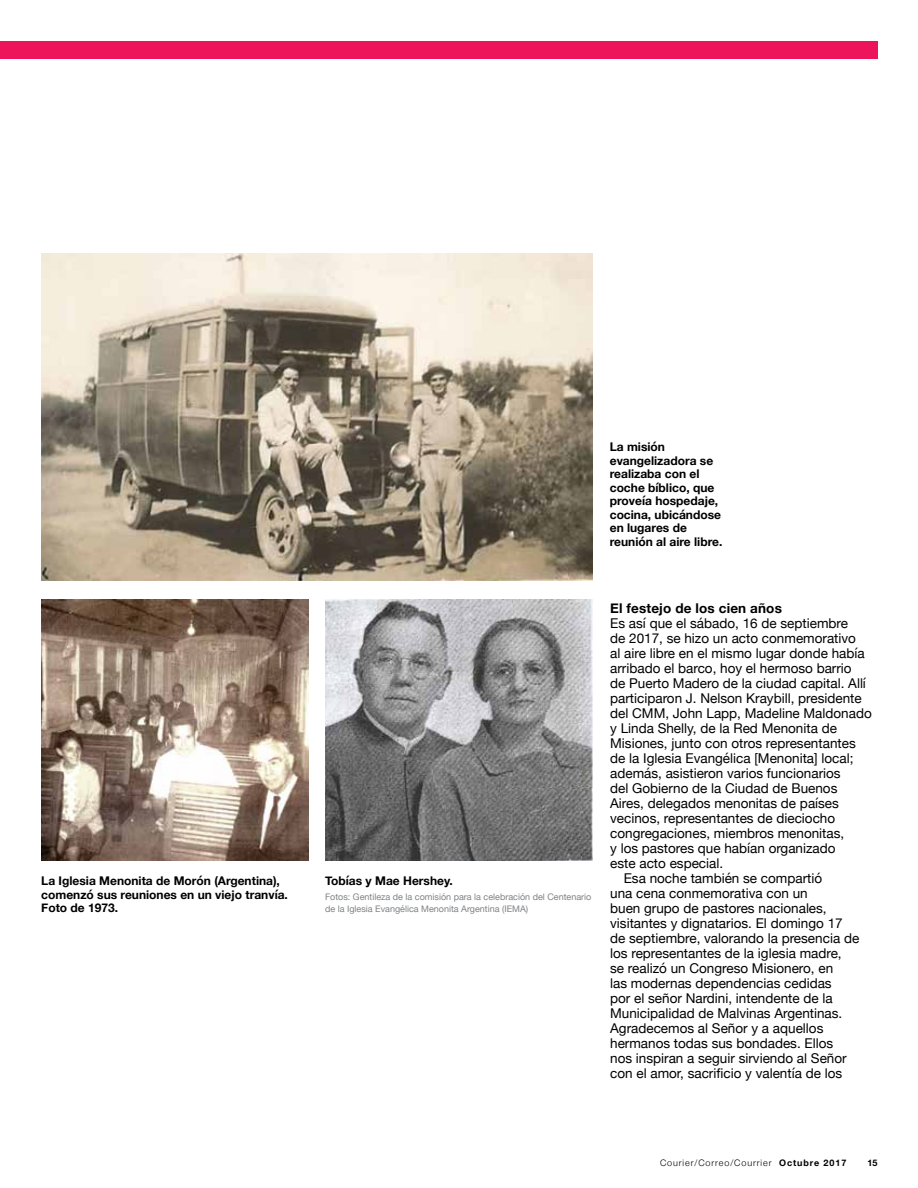
<style>
.page{position:relative;width:918px;height:1188px;background:#fff}
.page>*{position:absolute;margin:0;border:0;box-sizing:border-box;transform-origin:0 0}
.t1{font:13.5px "Helvetica Neue";color:#000}
.t2{font:700 13.5px "Helvetica Neue";letter-spacing:.01em;color:#000}
.t3{font:700 12px/13.5px "Helvetica Neue";color:#000}
.t4{font:9px/12px "Helvetica Neue";color:#808285}
.t5{font:300 9px "Helvetica Neue";letter-spacing:.1em;color:#000}
.t6{font:700 9px "Helvetica Neue";color:#000}
.s1{font-weight:700}
</style>
<div class="page">
<div style="left:0;top:41px;width:878px;height:17px;background:#ed145b"></div>
<img style="left:41px;top:599px;width:267px;height:262px">
<img style="left:325px;top:599px;width:268px;height:262px">
<img style="left:41px;top:253px;width:552px;height:328px">
<p class="t3" style="left:610px;top:441px;width:114px">La misión evangelizadora se realizaba con el coche bíblico, que proveía hospedaje, cocina, ubicándose en lugares de reunión al aire libre.</p>
<p class="t3" style="left:41px;top:875px;width:248px">La Iglesia Menonita de Morón (Argentina), comenzó sus reuniones en un viejo tranvía.<br>Foto de 1973.</p>
<p class="t3" style="left:325px;top:875px;width:129px">Tobías y Mae Hershey.</p>
<p class="t4" style="left:325px;top:891px;width:268px">Fotos: Gentileza de la comisión para la celebración del Centenario de la Iglesia Evangélica Menonita Argentina (IEMA)</p>
<p class="t2" style="left:610px;top:597px;width:173px">El festejo de los cien años</p>
<p class="t1" style="left:610px;top:613px;width:239px">Es así que el sábado, 16 de septiembre</p>
<p class="t1" style="left:610px;top:628px;width:247px">de 2017, se hizo un acto conmemorativo</p>
<p class="t1" style="left:610px;top:643px;width:256px">al aire libre en el mismo lugar donde había</p>
<p class="t1" style="left:610px;top:658px;width:243px">arribado el barco, hoy el hermoso barrio</p>
<p class="t1" style="left:610px;top:673px;width:257px">de Puerto Madero de la ciudad capital. Allí</p>
<p class="t1" style="left:610px;top:688px;width:253px">participaron J. Nelson Kraybill, presidente</p>
<p class="t1" style="left:610px;top:703px;width:263px">del CMM, John Lapp, Madeline Maldonado</p>
<p class="t1" style="left:610px;top:718px;width:228px">y Linda Shelly, de la Red Menonita de</p>
<p class="t1" style="left:610px;top:733px;width:247px">Misiones, junto con otros representantes</p>
<p class="t1" style="left:610px;top:748px;width:245px">de la Iglesia Evangélica [Menonita] local;</p>
<p class="t1" style="left:610px;top:763px;width:232px">además, asistieron varios funcionarios</p>
<p class="t1" style="left:610px;top:778px;width:229px">del Gobierno de la Ciudad de Buenos</p>
<p class="t1" style="left:610px;top:793px;width:230px">Aires, delegados menonitas de países</p>
<p class="t1" style="left:610px;top:808px;width:227px">vecinos, representantes de dieciocho</p>
<p class="t1" style="left:610px;top:823px;width:236px">congregaciones, miembros menonitas,</p>
<p class="t1" style="left:610px;top:838px;width:227px">y los pastores que habían organizado</p>
<p class="t1" style="left:610px;top:853px;width:115px">este acto especial.</p>
<p class="t1" style="left:624px;top:868px;width:200px">Esa noche también se compartió</p>
<p class="t1" style="left:610px;top:883px;width:199px">una cena conmemorativa con un</p>
<p class="t1" style="left:610px;top:898px;width:218px">buen grupo de pastores nacionales,</p>
<p class="t1" style="left:610px;top:913px;width:234px">visitantes y dignatarios. El domingo 17</p>
<p class="t1" style="left:610px;top:928px;width:251px">de septiembre, valorando la presencia de</p>
<p class="t1" style="left:610px;top:943px;width:233px">los representantes de la iglesia madre,</p>
<p class="t1" style="left:610px;top:958px;width:225px">se realizó un Congreso Misionero, en</p>
<p class="t1" style="left:610px;top:973px;width:223px">las modernas dependencias cedidas</p>
<p class="t1" style="left:610px;top:988px;width:224px">por el señor Nardini, intendente de la</p>
<p class="t1" style="left:610px;top:1003px;width:234px">Municipalidad de Malvinas Argentinas.</p>
<p class="t1" style="left:610px;top:1018px;width:215px">Agradecemos al Señor y a aquellos</p>
<p class="t1" style="left:610px;top:1033px;width:225px">hermanos todas sus bondades. Ellos</p>
<p class="t1" style="left:610px;top:1048px;width:238px">nos inspiran a seguir sirviendo al Señor</p>
<p class="t1" style="left:610px;top:1063px;width:234px">con el amor, sacrificio y valentía de los</p>
<p class="t5" style="left:660px;top:1156px;width:188px">Courier/Correo/Courrier <span class="s1">Octubre 2017</span></p>
<p class="t6" style="left:867px;top:1156px;width:12px">15</p>
</div>
